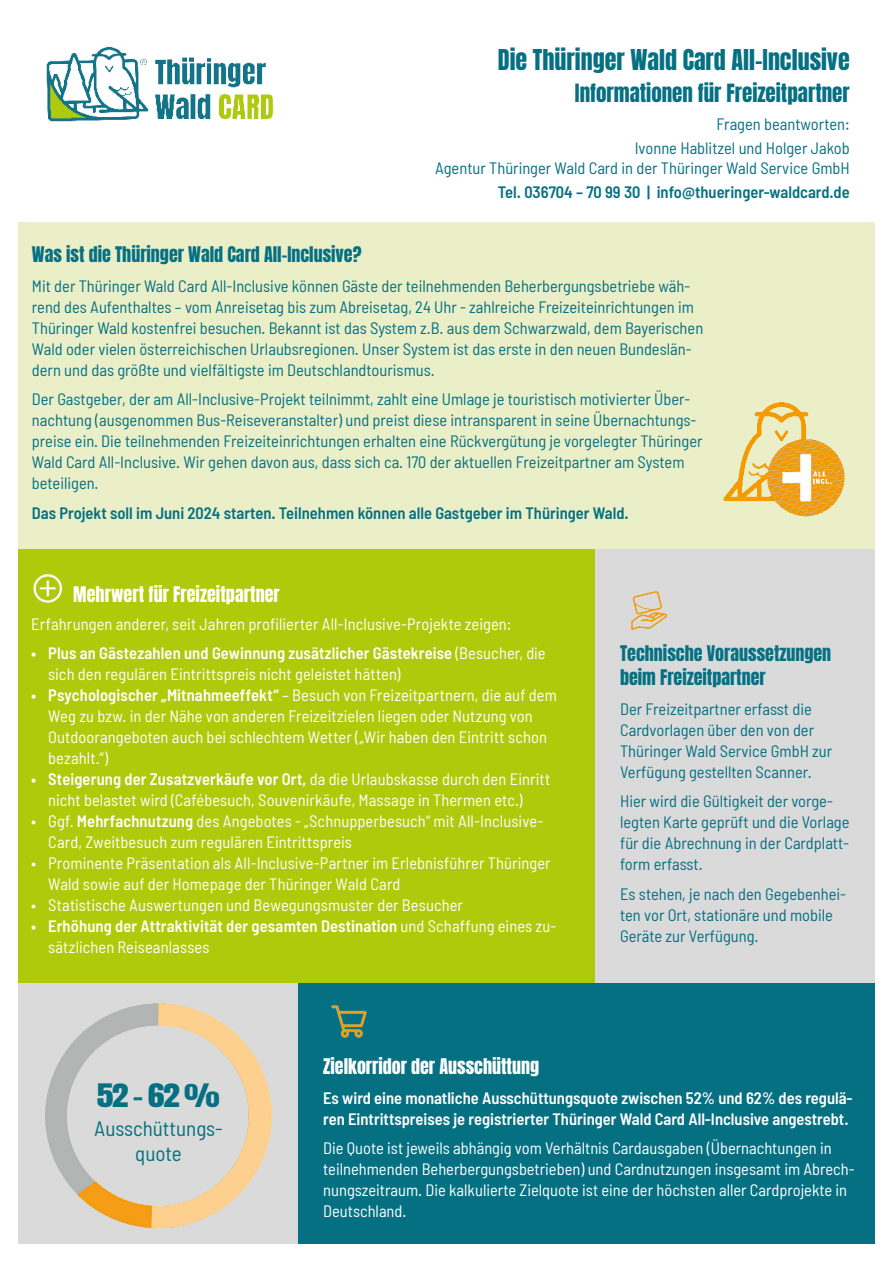
<style>
.page{position:relative;width:893px;height:1263px;background:#fff}
.page>*{position:absolute;margin:0;border:0;box-sizing:border-box;transform-origin:0 0}
.t1{font:27px "Anton";color:#067083;scale:1.25 1}
.t2{font:24px "Anton";color:#067083}
.t3{font:21px "Anton";color:#067083}
.t4{font:semi-condensed 21px/25.2px "Barlow";color:#067083;text-align:center}
.t5{font:18px/24px "Anton";color:#067083}
.t6{font:18px "Anton";color:#fff}
.t7{font:semi-condensed 16.5px/21px "Barlow";color:#067083}
.t8{font:semi-condensed 16.5px/21px "Barlow";letter-spacing:.005em;color:#fff}
.t9{font:600 semi-condensed 16.5px/21px "Barlow";color:#fff}
.t10{font:600 semi-condensed 16.5px "Barlow";color:#067083}
.s1{font-weight:600}
.s2{font-weight:400}
</style>
<div class="page">
<div style="left:18px;top:549px;width:577px;height:434px;background:#afca0b"></div>
<div style="left:595px;top:549px;width:279px;height:434px;background:#dadada"></div>
<div style="left:298px;top:983px;width:576px;height:260px;background:#067083"></div>
<div style="left:18px;top:983px;width:280px;height:260px;background:#dadada"></div>
<div style="left:18px;top:222px;width:856px;height:327px;background:#eaefc7"></div>
<img style="left:723px;top:402px;width:122px;height:115px">
<img style="left:46px;top:46px;width:228px;height:76px">
<img style="left:331px;top:1005px;width:36px;height:33px">
<img style="left:631px;top:591px;width:36px;height:39px">
<img style="left:33px;top:574px;width:30px;height:29px">
<img style="left:46px;top:1003px;width:225px;height:226px">
<p class="t2" style="left:498px;top:48px;width:353px">Die Thüringer Wald Card All-Inclusive</p>
<p class="t3" style="left:575px;top:82px;width:276px">Informationen für Freizeitpartner</p>
<p class="t7" style="left:717px;top:113px;width:135px">Fragen beantworten:</p>
<p class="t7" style="left:435px;top:138px;width:416px;line-height:19.8px;text-align:right">Ivonne Hablitzel und Holger Jakob<br>Agentur Thüringer Wald Card in der Thüringer Wald Service GmbH</p>
<p class="t10" style="left:498px;top:182px;width:353px">Tel. 036704 – 70 99 30 | info@thueringer-waldcard.de</p>
<p class="t5" style="left:32px;top:244px;width:331px">Was ist die Thüringer Wald Card All-Inclusive?</p>
<p class="t7" style="left:32px;top:275px;width:673px">Mit der Thüringer Wald Card All-Inclusive können Gäste der teilnehmenden Beherbergungsbetriebe wäh&shy;rend des Aufenthaltes – vom Anreisetag bis zum Abreisetag, 24 Uhr - zahlreiche Freizeiteinrichtungen im Thüringer Wald kostenfrei besuchen. Bekannt ist das System z.B. aus dem Schwarzwald, dem Bayerischen Wald oder vielen österreichischen Urlaubsregionen. Unser System ist das erste in den neuen Bundeslän&shy;dern und das größte und vielfältigste im Deutschlandtourismus.</p>
<p class="t7" style="left:32px;top:388px;width:672px">Der Gastgeber, der am All-Inclusive-Projekt teilnimmt, zahlt eine Umlage je touristisch motivierter Über&shy;nachtung (ausgenommen Bus-Reiseveranstalter) und preist diese intransparent in seine Übernachtungs&shy;preise ein. Die teilnehmenden Freizeiteinrichtungen erhalten eine Rückvergütung je vorgelegter Thüringer Wald Card All-Inclusive. Wir gehen davon aus, dass sich ca. 170 der aktuellen Freizeitpartner am System beteiligen.</p>
<p class="t10" style="left:32px;top:503px;width:598px">Das Projekt soll im Juni 2024 starten. Teilnehmen können alle Gastgeber im Thüringer Wald.</p>
<p class="t6" style="left:73px;top:585px;width:208px">Mehrwert für Freizeitpartner</p>
<p class="t8" style="left:31px;top:613px;width:482px">Erfahrungen anderer, seit Jahren profilierter All-Inclusive-Projekte zeigen:</p>
<p class="t8" style="left:48px;top:642px;width:499px;text-indent:-17px"><span class="s1">• Plus an Gästezahlen und Gewinnung zusätzlicher Gästekreise</span> (Besucher, die sich den regulären Eintrittspreis nicht geleistet hätten)</p>
<p class="t8" style="left:48px;top:684px;width:510px;text-indent:-17px"><span class="s1">• Psychologischer „Mitnahmeeffekt“</span> – Besuch von Freizeitpartnern, die auf dem Weg zu bzw. in der Nähe von anderen Freizeitzielen liegen oder Nutzung von Outdoorangeboten auch bei schlechtem Wetter („Wir haben den Eintritt schon bezahlt.“)</p>
<p class="t8" style="left:48px;top:768px;width:504px;text-indent:-17px"><span class="s1">• Steigerung der Zusatzverkäufe vor Ort,</span> da die Urlaubskasse durch den Einritt nicht belastet wird (Cafébesuch, Souvenirkäufe, Massage in Thermen etc.)</p>
<p class="t8" style="left:48px;top:810px;width:497px;text-indent:-17px">• Ggf. <span class="s1">Mehrfachnutzung</span> des Angebotes - „Schnupperbesuch“ mit All-Inclusive-<br>Card, Zweitbesuch zum regulären Eintrittspreis</p>
<p class="t8" style="left:48px;top:852px;width:504px;text-indent:-17px">• Prominente Präsentation als All-Inclusive-Partner im Erlebnisführer Thüringer<br>Wald sowie auf der Homepage der Thüringer Wald Card</p>
<p class="t8" style="left:31px;top:894px;width:433px">• Statistische Auswertungen und Bewegungsmuster der Besucher</p>
<p class="t9" style="left:48px;top:915px;width:510px;text-indent:-17px">• Erhöhung der Attraktivität der gesamten Destination <span class="s2">und Schaffung eines zu&shy;sätzlichen Reiseanlasses</span></p>
<p class="t5" style="left:620px;top:643px;width:213px">Technische Voraussetzungen beim Freizeitpartner</p>
<p class="t7" style="left:620px;top:698px;width:214px">Der Freizeitpartner erfasst die<br>Cardvorlagen über den von der<br>Thüringer Wald Service GmbH zur<br>Verfügung gestellten Scanner.</p>
<p class="t7" style="left:620px;top:790px;width:231px">Hier wird die Gültigkeit der vorge&shy;legten Karte geprüft und die Vorlage für die Abrechnung in der Cardplatt&shy;form erfasst.</p>
<p class="t7" style="left:620px;top:883px;width:227px">Es stehen, je nach den Gegebenhei&shy;ten vor Ort, stationäre und mobile<br>Geräte zur Verfügung.</p>
<p class="t1" style="left:97px;top:1081px;width:100px">52 - 62 %</p>
<p class="t4" style="left:94px;top:1115px;width:130px">Ausschüttungs&shy;quote</p>
<p class="t6" style="left:323px;top:1057px;width:217px">Zielkorridor der Ausschüttung</p>
<p class="t9" style="left:323px;top:1087px;width:531px">Es wird eine monatliche Ausschüttungsquote zwischen 52% und 62% des regulä&shy;ren Eintrittspreises je registrierter Thüringer Wald Card All-Inclusive angestrebt.</p>
<p class="t8" style="left:323px;top:1137px;width:533px">Die Quote ist jeweils abhängig vom Verhältnis Cardausgaben (Übernachtungen in teilnehmenden Beherbergungsbetrieben) und Cardnutzungen insgesamt im Abrech&shy;nungszeitraum. Die kalkulierte Zielquote ist eine der höchsten aller Cardprojekte in Deutschland.</p>
</div>
